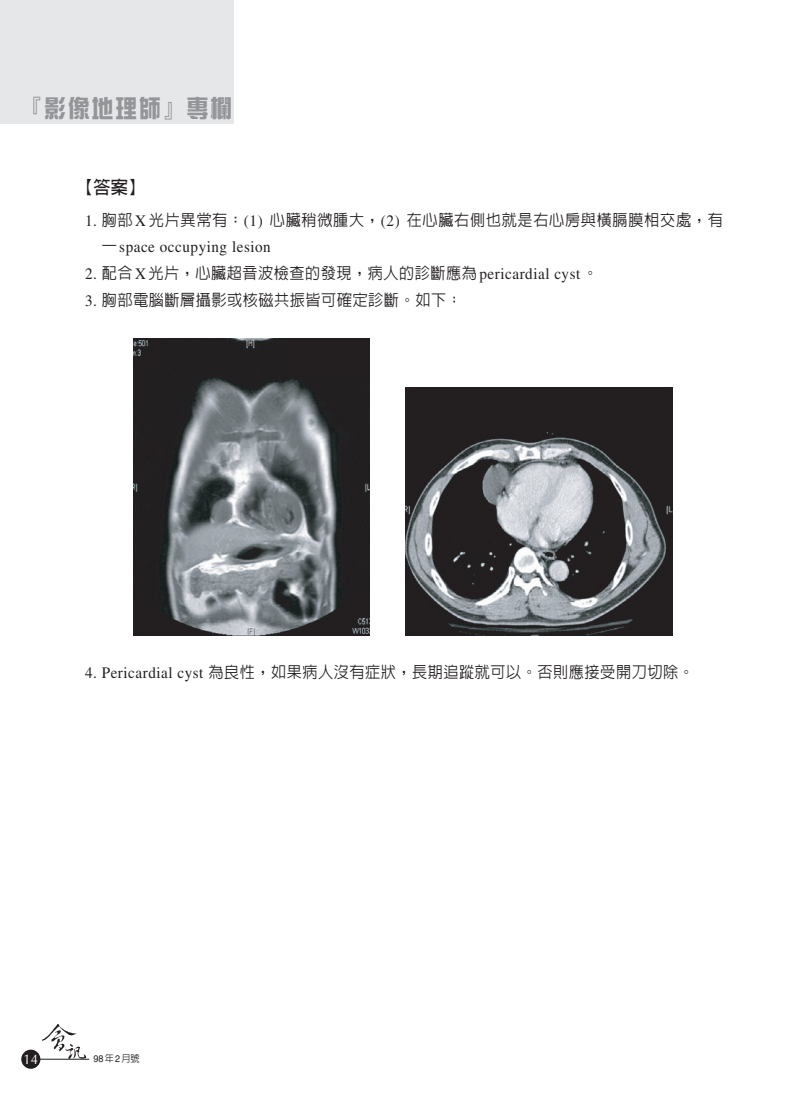
<style>
.page{position:relative;width:807px;height:1106px;background:#fff}
.page>*{position:absolute;margin:0;border:0;box-sizing:border-box;transform-origin:0 0}
.t1{font:900 23.4px "Sing Yi";letter-spacing:.125em;color:#939598;scale:.9 1}
.t2{font:700 18.15px "Lin Gothic";color:#231f20;scale:.95 1}
.t3{font:500 15.9px "Lin Gothic";letter-spacing:.035em;color:#231f20;scale:.95 1}
.t4{font:15.9px "Times";letter-spacing:.035em;color:#231f20;scale:.95 1}
.t5{font:13.8px "Optima";color:#fff;scale:.95 1}
.t6{font:9.6px "Helvetica";color:#231f20;scale:.95 1}
.s1{font-family:"Times";font-weight:400}
.s2{font-family:"Lin Gothic";font-weight:500}
</style>
<div class="page">
<div style="left:0;top:0;width:234px;height:123px;background:#e6e7e9"></div>
<hr style="left:36px;top:1058px;width:53px;height:1px;background:#231f20">
<div style="left:21px;top:1049px;width:19px;height:19px;background:#231f20;border-radius:50%"></div>
<img style="left:43px;top:1024px;width:42px;height:34px">
<img style="left:134px;top:339px;width:236px;height:296px">
<img style="left:405px;top:387px;width:268px;height:248px">
<h1 class="t1" style="left:21px;top:100px;width:235px">『影像地理師』專欄</h1>
<p class="t2" style="left:76px;top:180px;width:74px">【答案】</p>
<p class="t3" style="left:85px;top:214px;width:673px"><span class="s1">1.</span> 胸部 <span class="s1">X</span> 光片異常有：<span class="s1">(1)</span> 心臟稍微腫大，<span class="s1">(2)</span> 在心臟右側也就是右心房與橫膈膜相交處，有</p>
<p class="t4" style="left:102px;top:241px;width:180px"><span class="s2">一</span>space occupying lesion</p>
<p class="t3" style="left:85px;top:267px;width:541px"><span class="s1">2.</span> 配合<span class="s1">X</span>光片，心臟超音波檢查的發現，病人的診斷應為<span class="s1">pericardial cyst</span>。</p>
<p class="t3" style="left:85px;top:293px;width:398px"><span class="s1">3.</span> 胸部電腦斷層攝影或核磁共振皆可確定診斷。如下：</p>
<p class="t3" style="left:85px;top:665px;width:642px"><span class="s1">4. Pericardial cyst</span> 為良性，如果病人沒有症狀，長期追蹤就可以。否則應接受開刀切除。</p>
<p class="t5" style="left:24px;top:1053px;width:17px">14</p>
<p class="t6" style="left:94px;top:1055px;width:50px">98<span class="s2">年</span>2<span class="s2">月號</span></p>
</div>
